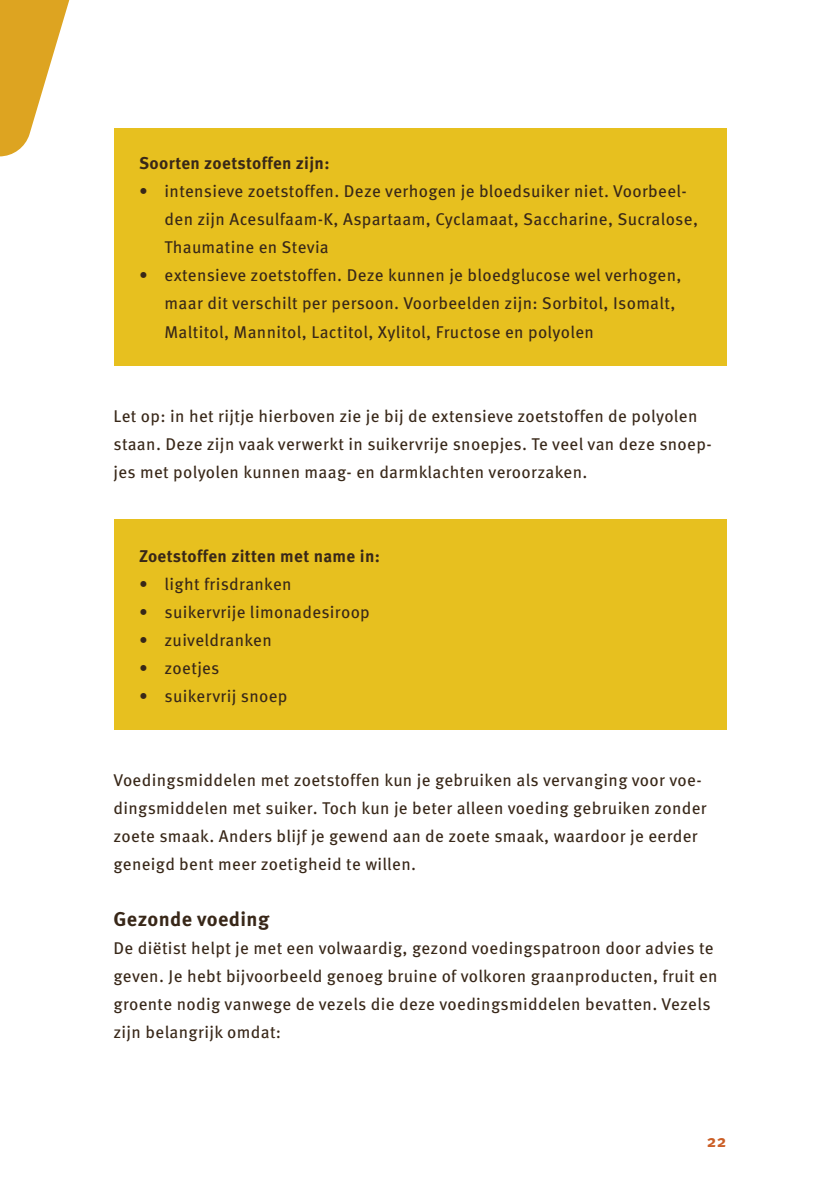
<style>
.page{position:relative;width:840px;height:1191px;background:#fff}
.page>*{position:absolute;margin:0;border:0;box-sizing:border-box;transform-origin:0 0}
.t1{font:700 20px "Meta Pro";letter-spacing:.02em;color:#382718}
.t2{font:17px/28px "Meta Pro";letter-spacing:.02em;color:#382718}
.t3{font:700 17px "Meta Pro";letter-spacing:.02em;color:#382718}
.t4{font:700 17px "Meta Pro";color:#cb5f27}
</style>
<div class="page">
<svg style="left:0;top:0;width:70px;height:156px"></svg>
<div style="left:113px;top:128px;width:613px;height:237px;background:#e7c01f"></div>
<div style="left:113px;top:519px;width:613px;height:210px;background:#e7c01f"></div>
<p class="t3" style="left:139px;top:150px;width:192px">Soorten zoetstoffen zijn:</p>
<p class="t2" style="left:164px;top:176px;width:534px;text-indent:-26px">• intensieve zoetstoffen. Deze verhogen je bloedsuiker niet. Voorbeel&shy;den zijn Acesulfaam-K, Aspartaam, Cyclamaat, Saccharine, Sucralose,<br>Thaumatine en Stevia</p>
<p class="t2" style="left:164px;top:260px;width:518px;text-indent:-26px">• extensieve zoetstoffen. Deze kunnen je bloedglucose wel verhogen, maar dit verschilt per persoon. Voorbeelden zijn: Sorbitol, Isomalt,<br>Maltitol, Mannitol, Lactitol, Xylitol, Fructose en polyolen</p>
<p class="t2" style="left:113px;top:400px;width:599px">Let op: in het rijtje hierboven zie je bij de extensieve zoetstoffen de polyolen staan. Deze zijn vaak verwerkt in suikervrije snoepjes. Te veel van deze snoep&shy;jes met polyolen kunnen maag- en darmklachten veroorzaken.</p>
<p class="t3" style="left:139px;top:542px;width:242px">Zoetstoffen zitten met name in:</p>
<p class="t2" style="left:139px;top:568px;width:154px">• light frisdranken</p>
<p class="t2" style="left:139px;top:596px;width:232px">• suikervrije limonadesiroop</p>
<p class="t2" style="left:139px;top:624px;width:134px">• zuiveldranken</p>
<p class="t2" style="left:139px;top:652px;width:82px">• zoetjes</p>
<p class="t2" style="left:139px;top:680px;width:150px">• suikervrij snoep</p>
<p class="t2" style="left:113px;top:764px;width:594px">Voedingsmiddelen met zoetstoffen kun je gebruiken als vervanging voor voe&shy;dingsmiddelen met suiker. Toch kun je beter alleen voeding gebruiken zonder zoete smaak. Anders blijf je gewend aan de zoete smaak, waardoor je eerder geneigd bent meer zoetigheid te willen.</p>
<p class="t1" style="left:113px;top:903px;width:157px">Gezonde voeding</p>
<p class="t2" style="left:113px;top:932px;width:605px">De diëtist helpt je met een volwaardig, gezond voedingspatroon door advies te geven. Je hebt bijvoorbeeld genoeg bruine of volkoren graanproducten, fruit en groente nodig vanwege de vezels die deze voedingsmiddelen bevatten. Vezels zijn belangrijk omdat:</p>
<p class="t4" style="left:706px;top:1127px;width:21px">22</p>
</div>
